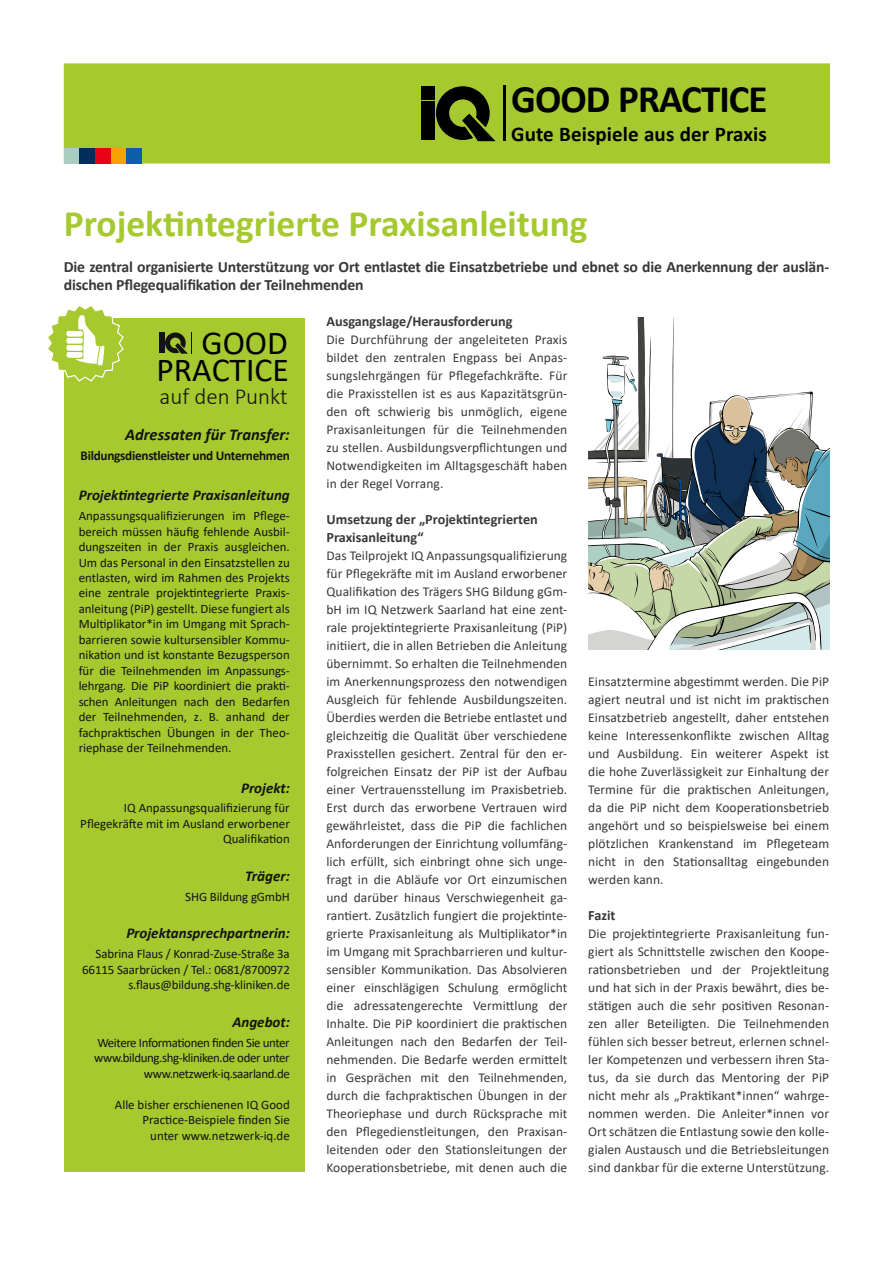
<style>
.page{position:relative;width:893px;height:1263px;background:#fff}
.page>*{position:absolute;margin:0;border:0;box-sizing:border-box;transform-origin:0 0}
.t1{font:700 39px "Calibri";letter-spacing:-.025em;color:#000}
.t2{font:700 37.5px "Calibri";color:#a5c92e}
.t3{font:33.6px/27.2px "Calibri";color:#000;text-align:right}
.fließtext{font:300 22.95px "Calibri";color:#121312}
.t4{font:700 21px "Calibri";letter-spacing:.005em;color:#000}
.Fotonachweiß{font:italic 700 16.5px "Calibri";color:#121312}
.fließtext-2{font:700 15.75px/18px "Calibri";letter-spacing:-.01em;color:#383937}
.Fotonachweiß-2{font:italic 700 15px "Calibri";color:#121312}
.fließtext-3{font:700 14.25px "Calibri";color:#383937}
.fließtext-4{font:13.5px/18px "Calibri";letter-spacing:.005em;color:#383937;text-align:justify}
.Fotonachweiß-3{font:700 13.5px "Calibri";letter-spacing:-.02em;color:#121312}
.Fotonachweiß-4{font:12.9px/15.5px "Calibri";letter-spacing:-.01em;color:#121312;text-align:right}
.Fotonachweiß-5{font:12.9px/15.5px "Calibri";letter-spacing:-.03em;color:#121312;text-align:right}
</style>
<div class="page">
<div style="left:64px;top:318px;width:241px;height:854px;background:#a5c92e"></div>
<div style="left:64px;top:63px;width:766px;height:101px;background:#a5c92e"></div>
<div style="left:95px;top:148px;width:16px;height:16px;background:#e70016"></div>
<div style="left:64px;top:148px;width:15px;height:16px;background:#a9cdbe"></div>
<div style="left:111px;top:148px;width:15px;height:16px;background:#f7a200"></div>
<div style="left:126px;top:148px;width:16px;height:16px;background:#0c5ea9"></div>
<div style="left:79px;top:148px;width:16px;height:16px;background:#002e5b"></div>
<div style="left:421px;top:102px;width:13px;height:38px;background:#000"></div>
<div style="left:421px;top:86px;width:13px;height:13px;background:#000"></div>
<svg style="left:436px;top:86px;width:60px;height:55px"></svg>
<hr style="left:503px;top:86px;width:2px;height:55px;background:#000">
<svg style="left:48px;top:306px;width:76px;height:76px"></svg>
<svg style="left:159px;top:332px;width:33px;height:22px"></svg>
<svg style="left:588px;top:318px;width:241px;height:332px"></svg>
<p class="t1" style="left:511px;top:72px;width:258px">GOOD PRACTICE</p>
<p class="t4" style="left:511px;top:119px;width:257px">Gute Beispiele aus der Praxis</p>
<p class="t2" style="left:64px;top:197px;width:525px">Projektintegrierte Praxisanleitung</p>
<p class="fließtext-2" style="left:64px;top:257px;width:767px">Die zentral organisierte Unterstützung vor Ort entlastet die Einsatzbetriebe und ebnet so die Anerkennung der auslän&shy;dischen Pflegequalifikation der Teilnehmenden</p>
<h3 class="t3" style="left:157px;top:328px;width:134px">GOOD<br>PRACTICE</h3>
<p class="fließtext" style="left:160px;top:382px;width:129px">auf den Punkt</p>
<p class="Fotonachweiß" style="left:125px;top:422px;width:166px">Adressaten für Transfer:</p>
<p class="Fotonachweiß-3" style="left:81px;top:446px;width:211px">Bildungsdienstleister und Unternehmen</p>
<p class="Fotonachweiß-2" style="left:79px;top:485px;width:213px">Projektintegrierte Praxisanleitung</p>
<p class="Fotonachweiß-4" style="left:79px;top:508px;width:213px;text-align:justify">Anpassungsqualifizierungen im Pflege&shy;bereich müssen häufig fehlende Ausbil&shy;dungszeiten in der Praxis ausgleichen.<br>Um das Personal in den Einsatzstellen zu entlasten, wird im Rahmen des Projekts eine zentrale projektintegrierte Praxis&shy;anleitung (PiP) gestellt. Diese fungiert als Multiplikator*in im Umgang mit Sprach&shy;barrieren sowie kultursensibler Kommu&shy;nikation und ist konstante Bezugsperson für die Teilnehmenden im Anpassungs&shy;lehrgang. Die PiP koordiniert die prakti&shy;schen Anleitungen nach den Bedarfen der Teilnehmenden, z. B. anhand der fachpraktischen Übungen in der Theo&shy;riephase der Teilnehmenden.</p>
<p class="Fotonachweiß-2" style="left:241px;top:777px;width:50px">Projekt:</p>
<p class="Fotonachweiß-4" style="left:80px;top:800px;width:211px">IQ Anpassungsqualifizierung für<br>Pflegekräfte mit im Ausland erworbener<br>Qualifikation</p>
<p class="Fotonachweiß-2" style="left:245px;top:865px;width:46px">Träger:</p>
<p class="Fotonachweiß-4" style="left:185px;top:888px;width:106px">SHG Bildung gGmbH</p>
<p class="Fotonachweiß-2" style="left:126px;top:923px;width:165px">Projektansprechpartnerin:</p>
<p class="Fotonachweiß-4" style="left:82px;top:946px;width:209px">Sabrina Flaus / Konrad-Zuse-Straße 3a<br>66115 Saarbrücken / Tel.: 0681/8700972 s.flaus@bildung.shg-kliniken.de</p>
<p class="Fotonachweiß-2" style="left:232px;top:1011px;width:59px">Angebot:</p>
<p class="Fotonachweiß-5" style="left:94px;top:1034px;width:197px">Weitere Informationen finden Sie unter www.bildung.shg-kliniken.de oder unter www.netzwerk-iq.saarland.de</p>
<p class="Fotonachweiß-4" style="left:115px;top:1096px;width:176px">Alle bisher erschienenen IQ Good<br>Practice-Beispiele finden Sie unter www.netzwerk-iq.de</p>
<p class="fließtext-3" style="left:326px;top:311px;width:187px">Ausgangslage/Herausforderung</p>
<p class="fließtext-4" style="left:326px;top:330px;width:242px">Die Durchführung der angeleiteten Praxis bildet den zentralen Engpass bei Anpas&shy;sungslehrgängen für Pflegefachkräfte. Für die Praxisstellen ist es aus Kapazitätsgrün&shy;den oft schwierig bis unmöglich, eigene Praxisanleitungen für die Teilnehmenden zu stellen. Ausbildungsverpflichtungen und Notwendigkeiten im Alltagsgeschäft haben in der Regel Vorrang.</p>
<p class="fließtext-3" style="left:326px;top:509px;width:213px">Umsetzung der „Projektintegrierten</p>
<p class="fließtext-3" style="left:326px;top:527px;width:99px">Praxisanleitung“</p>
<p class="fließtext-4" style="left:326px;top:546px;width:242px">Das Teilprojekt IQ Anpassungsqualifizierung für Pflegekräfte mit im Ausland erworbener Qualifikation des Trägers SHG Bildung gGm&shy;bH im IQ Netzwerk Saarland hat eine zent&shy;rale projektintegrierte Praxisanleitung (PiP) initiiert, die in allen Betrieben die Anleitung übernimmt. So erhalten die Teilnehmenden im Anerkennungsprozess den notwendigen Ausgleich für fehlende Ausbildungszeiten.<br>Überdies werden die Betriebe entlastet und gleichzeitig die Qualität über verschiedene Praxisstellen gesichert. Zentral für den er&shy;folgreichen Einsatz der PiP ist der Aufbau einer Vertrauensstellung im Praxisbetrieb.<br>Erst durch das erworbene Vertrauen wird gewährleistet, dass die PiP die fachlichen Anforderungen der Einrichtung vollumfäng&shy;lich erfüllt, sich einbringt ohne sich unge&shy;fragt in die Abläufe vor Ort einzumischen und darüber hinaus Verschwiegenheit ga&shy;rantiert. Zusätzlich fungiert die projektinte&shy;grierte Praxisanleitung als Multiplikator*in im Umgang mit Sprachbarrieren und kultur&shy;sensibler Kommunikation. Das Absolvieren einer einschlägigen Schulung ermöglicht die adressatengerechte Vermittlung der Inhalte. Die PiP koordiniert die praktischen Anleitungen nach den Bedarfen der Teil&shy;nehmenden. Die Bedarfe werden ermittelt in Gesprächen mit den Teilnehmenden, durch die fachpraktischen Übungen in der Theoriephase und durch Rücksprache mit den Pflegedienstleitungen, den Praxisan&shy;leitenden oder den Stationsleitungen der Kooperationsbetriebe, mit denen auch die</p>
<p class="fließtext-4" style="left:588px;top:672px;width:242px">Einsatztermine abgestimmt werden. Die PiP agiert neutral und ist nicht im praktischen Einsatzbetrieb angestellt, daher entstehen keine Interessenkonflikte zwischen Alltag und Ausbildung. Ein weiterer Aspekt ist die hohe Zuverlässigkeit zur Einhaltung der Termine für die praktischen Anleitungen, da die PiP nicht dem Kooperationsbetrieb angehört und so beispielsweise bei einem plötzlichen Krankenstand im Pflegeteam nicht in den Stationsalltag eingebunden werden kann.</p>
<p class="fließtext-3" style="left:588px;top:905px;width:29px">Fazit</p>
<p class="fließtext-4" style="left:588px;top:924px;width:242px">Die projektintegrierte Praxisanleitung fun&shy;giert als Schnittstelle zwischen den Koope&shy;rationsbetrieben und der Projektleitung und hat sich in der Praxis bewährt, dies be&shy;stätigen auch die sehr positiven Resonan&shy;zen aller Beteiligten. Die Teilnehmenden fühlen sich besser betreut, erlernen schnel&shy;ler Kompetenzen und verbessern ihren Sta&shy;tus, da sie durch das Mentoring der PiP nicht mehr als „Praktikant*innen“ wahrge&shy;nommen werden. Die Anleiter*innen vor Ort schätzen die Entlastung sowie den kolle&shy;gialen Austausch und die Betriebsleitungen sind dankbar für die externe Unterstützung.</p>
</div>
